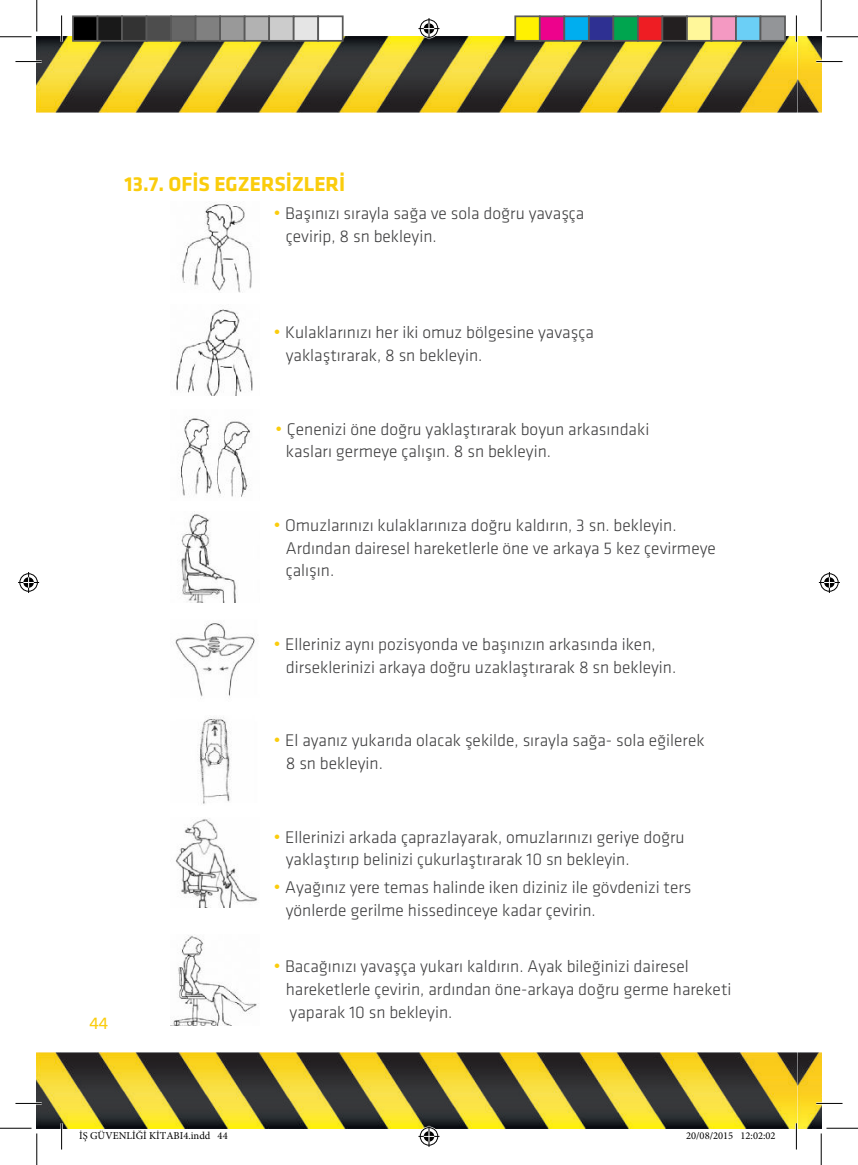
<style>
.page{position:relative;width:858px;height:1165px;background:#fff}
.page>*{position:absolute;margin:0;border:0;box-sizing:border-box;transform-origin:0 0}
.t1{font:700 21px "Klavika";color:#facc0c}
.t2{font:300 17.5px/22.8px "Klavika";color:#3e3e3f}
.t3{font:17.5px "Klavika";color:#facc0c}
.t4{font:10.5px "Minion Pro";color:#000}
.s1{font-size:19.25px;color:#facc0c}
</style>
<div class="page">
<img style="left:37px;top:37px;width:784px;height:76px">
<img style="left:37px;top:1052px;width:784px;height:76px">
<img style="left:182px;top:204px;width:70px;height:88px">
<img style="left:176px;top:309px;width:77px;height:86px">
<img style="left:178px;top:418px;width:72px;height:79px">
<img style="left:181px;top:514px;width:55px;height:88px">
<img style="left:175px;top:623px;width:80px;height:76px">
<img style="left:198px;top:717px;width:32px;height:87px">
<img style="left:175px;top:818px;width:83px;height:90px">
<img style="left:173px;top:935px;width:84px;height:90px">
<hr style="left:15px;top:60px;width:27px;height:3px;background:#fff">
<hr style="left:816px;top:60px;width:26px;height:3px;background:#fff">
<hr style="left:15px;top:1102px;width:27px;height:2px;background:#fff">
<hr style="left:816px;top:1102px;width:26px;height:2px;background:#fff">
<hr style="left:60px;top:15px;width:3px;height:27px;background:#fff">
<hr style="left:60px;top:1123px;width:3px;height:26px;background:#fff">
<hr style="left:795px;top:15px;width:2px;height:27px;background:#fff">
<hr style="left:795px;top:1123px;width:2px;height:26px;background:#fff">
<svg style="left:15px;top:61px;width:27px;height:1px"></svg>
<svg style="left:816px;top:61px;width:26px;height:1px"></svg>
<svg style="left:15px;top:1103px;width:27px;height:1px"></svg>
<svg style="left:816px;top:1103px;width:26px;height:1px"></svg>
<svg style="left:61px;top:15px;width:1px;height:27px"></svg>
<svg style="left:61px;top:1123px;width:1px;height:26px"></svg>
<svg style="left:795px;top:15px;width:1px;height:27px"></svg>
<svg style="left:795px;top:1123px;width:1px;height:26px"></svg>
<hr style="left:0;top:36px;width:32px;height:1px;background:#000">
<hr style="left:826px;top:36px;width:31px;height:1px;background:#000">
<hr style="left:0;top:1128px;width:32px;height:1px;background:#000">
<hr style="left:826px;top:1128px;width:31px;height:1px;background:#000">
<hr style="left:36px;top:0;width:1px;height:31px;background:#000">
<hr style="left:36px;top:1133px;width:1px;height:32px;background:#000">
<hr style="left:820px;top:0;width:1px;height:31px;background:#000">
<hr style="left:820px;top:1133px;width:1px;height:32px;background:#000">
<svg style="left:418px;top:18px;width:21px;height:21px"></svg>
<svg style="left:418px;top:1126px;width:21px;height:21px"></svg>
<svg style="left:18px;top:572px;width:21px;height:21px"></svg>
<svg style="left:818px;top:572px;width:21px;height:21px"></svg>
<div style="left:73px;top:16px;width:24px;height:25px;background:#000"></div>
<div style="left:72px;top:15px;width:26px;height:27px;border:2px solid #595959"></div>
<div style="left:97px;top:16px;width:25px;height:25px;background:#191919"></div>
<div style="left:97px;top:15px;width:26px;height:27px;border:2px solid #595959"></div>
<div style="left:122px;top:16px;width:24px;height:25px;background:#333"></div>
<div style="left:121px;top:15px;width:26px;height:27px;border:2px solid #595959"></div>
<div style="left:146px;top:16px;width:25px;height:25px;background:#4d4d4d"></div>
<div style="left:146px;top:15px;width:26px;height:27px;border:2px solid #595959"></div>
<div style="left:171px;top:16px;width:24px;height:25px;background:#666"></div>
<div style="left:170px;top:15px;width:26px;height:27px;border:2px solid #595959"></div>
<div style="left:195px;top:16px;width:25px;height:25px;background:#808080"></div>
<div style="left:195px;top:15px;width:26px;height:27px;border:2px solid #595959"></div>
<div style="left:220px;top:16px;width:24px;height:25px;background:#999"></div>
<div style="left:219px;top:15px;width:26px;height:27px;border:2px solid #595959"></div>
<div style="left:244px;top:16px;width:25px;height:25px;background:#b2b2b2"></div>
<div style="left:244px;top:15px;width:26px;height:27px;border:2px solid #595959"></div>
<div style="left:269px;top:16px;width:24px;height:25px;background:#ccc"></div>
<div style="left:268px;top:15px;width:26px;height:27px;border:2px solid #595959"></div>
<div style="left:293px;top:16px;width:25px;height:25px;background:#e5e5e5"></div>
<div style="left:293px;top:15px;width:26px;height:27px;border:2px solid #595959"></div>
<div style="left:318px;top:16px;width:24px;height:25px;background:#fff"></div>
<div style="left:317px;top:15px;width:26px;height:27px;border:2px solid #595959"></div>
<div style="left:515px;top:16px;width:24px;height:25px;background:#fff101"></div>
<div style="left:514px;top:15px;width:26px;height:27px;border:2px solid #595959"></div>
<div style="left:539px;top:16px;width:25px;height:25px;background:#ed028c"></div>
<div style="left:538px;top:15px;width:27px;height:27px;border:2px solid #595959"></div>
<div style="left:564px;top:16px;width:24px;height:25px;background:#00aeef"></div>
<div style="left:563px;top:15px;width:26px;height:27px;border:2px solid #595959"></div>
<div style="left:588px;top:16px;width:25px;height:25px;background:#2e3092"></div>
<div style="left:587px;top:15px;width:27px;height:27px;border:2px solid #595959"></div>
<div style="left:613px;top:16px;width:24px;height:25px;background:#00a54f"></div>
<div style="left:612px;top:15px;width:26px;height:27px;border:2px solid #595959"></div>
<div style="left:637px;top:16px;width:25px;height:25px;background:#ee1d23"></div>
<div style="left:636px;top:15px;width:27px;height:27px;border:2px solid #595959"></div>
<div style="left:662px;top:16px;width:24px;height:25px;background:#231f20"></div>
<div style="left:661px;top:15px;width:26px;height:27px;border:2px solid #595959"></div>
<div style="left:686px;top:16px;width:25px;height:25px;background:#fff79a"></div>
<div style="left:685px;top:15px;width:27px;height:27px;border:2px solid #595959"></div>
<div style="left:711px;top:16px;width:24px;height:25px;background:#f499c2"></div>
<div style="left:710px;top:15px;width:26px;height:27px;border:2px solid #595959"></div>
<div style="left:735px;top:16px;width:25px;height:25px;background:#6bcff6"></div>
<div style="left:734px;top:15px;width:27px;height:27px;border:2px solid #595959"></div>
<div style="left:760px;top:16px;width:24px;height:25px;background:#939598"></div>
<div style="left:759px;top:15px;width:26px;height:27px;border:2px solid #595959"></div>
<p class="t1" style="left:125px;top:173px;width:222px">13.7. OFİS EGZERSİZLERİ</p>
<p class="t2" style="left:286px;top:203px;width:300px;text-indent:-12px"><span class="s1">•</span> Başınızı sırayla sağa ve sola doğru yavaşça çevirip, 8 sn bekleyin.</p>
<p class="t2" style="left:286px;top:322px;width:309px;text-indent:-12px"><span class="s1">•</span> Kulaklarınızı her iki omuz bölgesine yavaşça yaklaştırarak, 8 sn bekleyin.</p>
<p class="t2" style="left:286px;top:418px;width:365px;text-indent:-11px"><span class="s1">•</span> Çenenizi öne doğru yaklaştırarak boyun arkasındaki kasları germeye çalışın. 8 sn bekleyin.</p>
<p class="t2" style="left:286px;top:514px;width:431px;text-indent:-12px"><span class="s1">•</span> Omuzlarınızı kulaklarınıza doğru kaldırın, 3 sn. bekleyin.<br>Ardından dairesel hareketlerle öne ve arkaya 5 kez çevirmeye çalışın.</p>
<p class="t2" style="left:286px;top:633px;width:392px;text-indent:-12px"><span class="s1">•</span> Elleriniz aynı pozisyonda ve başınızın arkasında iken, dirseklerinizi arkaya doğru uzaklaştırarak 8 sn bekleyin.</p>
<p class="t2" style="left:286px;top:729px;width:420px;text-indent:-12px"><span class="s1">•</span> El ayanız yukarıda olacak şekilde, sırayla sağa- sola eğilerek<br>8 sn bekleyin.</p>
<p class="t3" style="left:89px;top:1014px;width:20px">44</p>
<p class="t2" style="left:286px;top:826px;width:400px;text-indent:-12px"><span class="s1">•</span> Ellerinizi arkada çaprazlayarak, omuzlarınızı geriye doğru yaklaştırıp belinizi çukurlaştırarak 10 sn bekleyin.</p>
<p class="t2" style="left:286px;top:876px;width:407px;text-indent:-12px"><span class="s1">•</span> Ayağınız yere temas halinde iken diziniz ile gövdenizi ters yönlerde gerilme hissedinceye kadar çevirin.</p>
<p class="t2" style="left:286px;top:955px;width:447px;text-indent:-12px"><span class="s1">•</span> Bacağınızı yavaşça yukarı kaldırın. Ayak bileğinizi dairesel hareketlerle çevirin, ardından öne-arkaya doğru germe hareketi yaparak 10 sn bekleyin.</p>
<p class="t4" style="left:79px;top:1130px;width:150px">İŞ GÜVENLİĞİ KİTABI4.indd 44</p>
<p class="t4" style="left:685px;top:1130px;width:91px">20/08/2015 12:02:02</p>
</div>
